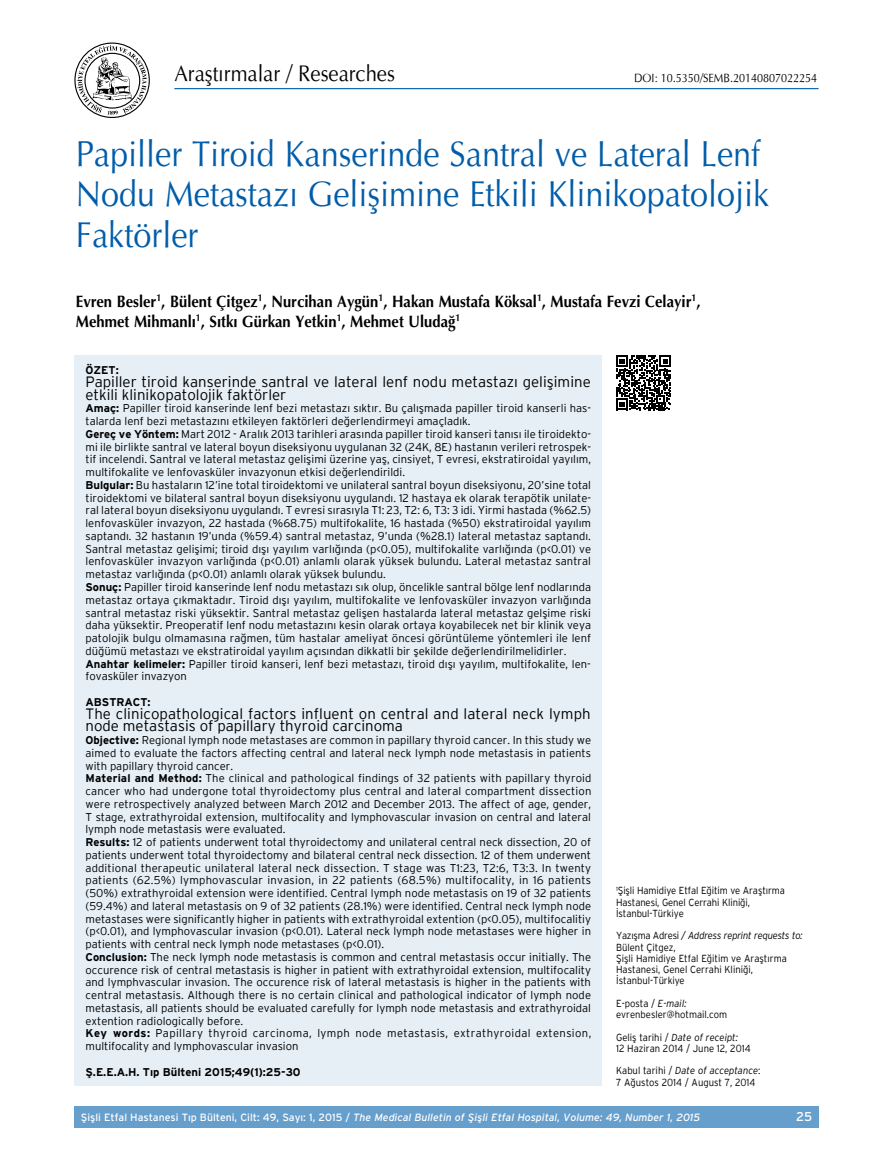
<style>
.page{position:relative;width:893px;height:1170px;background:#fff}
.page>*{position:absolute;margin:0;border:0;box-sizing:border-box;transform-origin:0 0}
.t1{font:36px/40.5px "Optima";color:#005daa;scale:.9 1}
.t2{font:22.5px "Optima";color:#000;scale:.9 1}
.t3{font:700 16.5px/19.8px "Optima";color:#000;scale:.9 1}
.t4{font:300 15px/12.8px "Interstate";color:#000}
.t5{font:12.75px "Interstate";color:#fff}
.t6{font:12px "Optima";color:#000;scale:.9 1}
.t7{font:300 11.25px/12.8px "Interstate";color:#000}
.t8{font:700 11.25px "Interstate";color:#000}
.t9{font:italic 10.5px "Interstate";color:#fff}
.t10{font:300 10.2px/11.2px "Interstate";color:#000;scale:.93 1}
.s1{font-weight:700}
.s2{font-style:italic}
.s3{font-style:normal}
</style>
<div class="page">
<div style="left:74px;top:1106px;width:745px;height:21px;background:#669ecc"></div>
<div style="left:74px;top:355px;width:528px;height:730px;background:#e6eff6"></div>
<hr style="left:174px;top:88px;width:645px;height:1px;background:#005daa">
<svg style="left:616px;top:355px;width:55px;height:55px"></svg>
<div style="left:74px;top:43px;width:76px;height:75px;border:1px solid #000;border-radius:50%"></div>
<svg style="left:77px;top:45px;width:70px;height:70px"></svg>
<h2 class="t2" style="left:174px;top:60px;width:247px">Araştırmalar / Researches</h2>
<p class="t6" style="left:634px;top:71px;width:205px">DOI: 10.5350/SEMB.20140807022254</p>
<h1 class="t1" style="left:76px;top:133px;width:772px">Papiller Tiroid Kanserinde Santral ve Lateral Lenf<br>Nodu Metastazı Gelişimine Etkili Klinikopatolojik<br>Faktörler</h1>
<h3 class="t3" style="left:76px;top:291px;width:695px">Evren Besler<sup>1</sup>, Bülent Çitgez<sup>1</sup>, Nurcihan Aygün<sup>1</sup>, Hakan Mustafa Köksal<sup>1</sup>, Mustafa Fevzi Celayir<sup>1</sup>,<br>Mehmet Mihmanlı<sup>1</sup>, Sıtkı Gürkan Yetkin<sup>1</sup>, Mehmet Uludağ<sup>1</sup></h3>
<p class="t8" style="left:85px;top:363px;width:35px">ÖZET:</p>
<h3 class="t4" style="left:85px;top:375px;width:507px">Papiller tiroid kanserinde santral ve lateral lenf nodu metastazı gelişimine etkili klinikopatolojik faktörler</h3>
<p class="t7" style="left:85px;top:402px;width:507px"><span class="s1">Amaç:</span> Papiller tiroid kanserinde lenf bezi metastazı sıktır. Bu çalışmada papiller tiroid kanserli has&shy;talarda lenf bezi metastazını etkileyen faktörleri değerlendirmeyi amaçladık.<br><span class="s1">Gereç ve Yöntem:</span> Mart 2012 - Aralık 2013 tarihleri arasında papiller tiroid kanseri tanısı ile tiroidekto&shy;mi ile birlikte santral ve lateral boyun diseksiyonu uygulanan 32 (24K, 8E) hastanın verileri retrospek&shy;tif incelendi. Santral ve lateral metastaz gelişimi üzerine yaş, cinsiyet, T evresi, ekstratiroidal yayılım, multifokalite ve lenfovasküler invazyonun etkisi değerlendirildi.<br><span class="s1">Bulgular:</span> Bu hastaların 12’ine total tiroidektomi ve unilateral santral boyun diseksiyonu, 20’sine total tiroidektomi ve bilateral santral boyun diseksiyonu uygulandı. 12 hastaya ek olarak terapötik unilate&shy;ral lateral boyun diseksiyonu uygulandı. T evresi sırasıyla T1: 23, T2: 6, T3: 3 idi. Yirmi hastada (%62.5) lenfovasküler invazyon, 22 hastada (%68.75) multifokalite, 16 hastada (%50) ekstratiroidal yayılım saptandı. 32 hastanın 19’unda (%59.4) santral metastaz, 9’unda (%28.1) lateral metastaz saptandı.<br>Santral metastaz gelişimi; tiroid dışı yayılım varlığında (p&lt;0.05), multifokalite varlığında (p&lt;0.01) ve lenfovasküler invazyon varlığında (p&lt;0.01) anlamlı olarak yüksek bulundu. Lateral metastaz santral metastaz varlığında (p&lt;0.01) anlamlı olarak yüksek bulundu.<br><span class="s1">Sonuç:</span> Papiller tiroid kanserinde lenf nodu metastazı sık olup, öncelikle santral bölge lenf nodlarında metastaz ortaya çıkmaktadır. Tiroid dışı yayılım, multifokalite ve lenfovasküler invazyon varlığında santral metastaz riski yüksektir. Santral metastaz gelişen hastalarda lateral metastaz gelşime riski daha yüksektir. Preoperatif lenf nodu metastazını kesin olarak ortaya koyabilecek net bir klinik veya patolojik bulgu olmamasına rağmen, tüm hastalar ameliyat öncesi görüntüleme yöntemleri ile lenf düğümü metastazı ve ekstratiroidal yayılım açısından dikkatli bir şekilde değerlendirilmelidirler.<br><span class="s1">Anahtar kelimeler:</span> Papiller tiroid kanseri, lenf bezi metastazı, tiroid dışı yayılım, multifokalite, len&shy;fovasküler invazyon</p>
<p class="t8" style="left:85px;top:695px;width:67px">ABSTRACT:</p>
<h3 class="t4" style="left:85px;top:706px;width:507px">The clinicopathological factors influent on central and lateral neck lymph node metastasis of papillary thyroid carcinoma</h3>
<p class="t7" style="left:85px;top:733px;width:507px"><span class="s1">Objective:</span> Regional lymph node metastases are common in papillary thyroid cancer. In this study we aimed to evaluate the factors affecting central and lateral neck lymph node metastasis in patients with papillary thyroid cancer.<br><span class="s1">Material and Method:</span> The clinical and pathological findings of 32 patients with papillary thyroid cancer who had undergone total thyroidectomy plus central and lateral compartment dissection were retrospectively analyzed between March 2012 and December 2013. The affect of age, gender, T stage, extrathyroidal extension, multifocality and lymphovascular invasion on central and lateral lymph node metastasis were evaluated.<br><span class="s1">Results:</span> 12 of patients underwent total thyroidectomy and unilateral central neck dissection, 20 of patients underwent total thyroidectomy and bilateral central neck dissection. 12 of them underwent additional therapeutic unilateral lateral neck dissection. T stage was T1:23, T2:6, T3:3. In twenty patients (62.5%) lymphovascular invasion, in 22 patients (68.5%) multifocality, in 16 patients (50%) extrathyroidal extension were identified. Central lymph node metastasis on 19 of 32 patients (59.4%) and lateral metastasis on 9 of 32 patients (28.1%) were identified. Central neck lymph node metastases were significantly higher in patients with extrathyroidal extention (p&lt;0.05), multifocalitiy (p&lt;0.01), and lymphovascular invasion (p&lt;0.01). Lateral neck lymph node metastases were higher in patients with central neck lymph node metastases (p&lt;0.01).<br><span class="s1">Conclusion:</span> The neck lymph node metastasis is common and central metastasis occur initially. The occurence risk of central metastasis is higher in patient with extrathyroidal extension, multifocality and lymphvascular invasion. The occurence risk of lateral metastasis is higher in the patients with central metastasis. Although there is no certain clinical and pathological indicator of lymph node metastasis, all patients should be evaluated carefully for lymph node metastasis and extrathyroidal extention radiologically before.<br><span class="s1">Key words:</span> Papillary thyroid carcinoma, lymph node metastasis, extrathyroidal extension, multifocality and lymphovascular invasion</p>
<p class="t8" style="left:85px;top:1065px;width:217px">Ş.E.E.A.H. Tıp Bülteni 2015;49(1):25-30</p>
<p class="t10" style="left:616px;top:884px;width:183px"><sup>1</sup>Şişli Hamidiye Etfal Eğitim ve Araştırma<br>Hastanesi, Genel Cerrahi Kliniği,<br>İstanbul-Türkiye</p>
<p class="t10" style="left:616px;top:929px;width:202px">Yazışma Adresi <span class="s2">/ Address reprint requests to:<br></span>Bülent Çitgez,<br>Şişli Hamidiye Etfal Eğitim ve Araştırma<br>Hastanesi, Genel Cerrahi Kliniği,<br>İstanbul-Türkiye</p>
<p class="t10" style="left:616px;top:997px;width:121px">E-posta / <span class="s2">E-mail: </span>evrenbesler@hotmail.com</p>
<p class="t10" style="left:616px;top:1031px;width:146px">Geliş tarihi / <span class="s2">Date of receipt:<br></span>12 Haziran 2014 / June 12, 2014</p>
<p class="t10" style="left:616px;top:1064px;width:157px">Kabul tarihi / <span class="s2">Date of acceptance</span>:<br>7 Ağustos 2014 / August 7, 2014</p>
<p class="t9" style="left:81px;top:1110px;width:621px"><span class="s3">Şişli Etfal Hastanesi T›p Bülteni, Cilt: 49, Say›: 1, 2015 /</span> The Medical Bulletin of Şişli Etfal Hospital, Volume: 49, Number 1, 2015</p>
<p class="t5" style="left:796px;top:1108px;width:18px">25</p>
</div>
